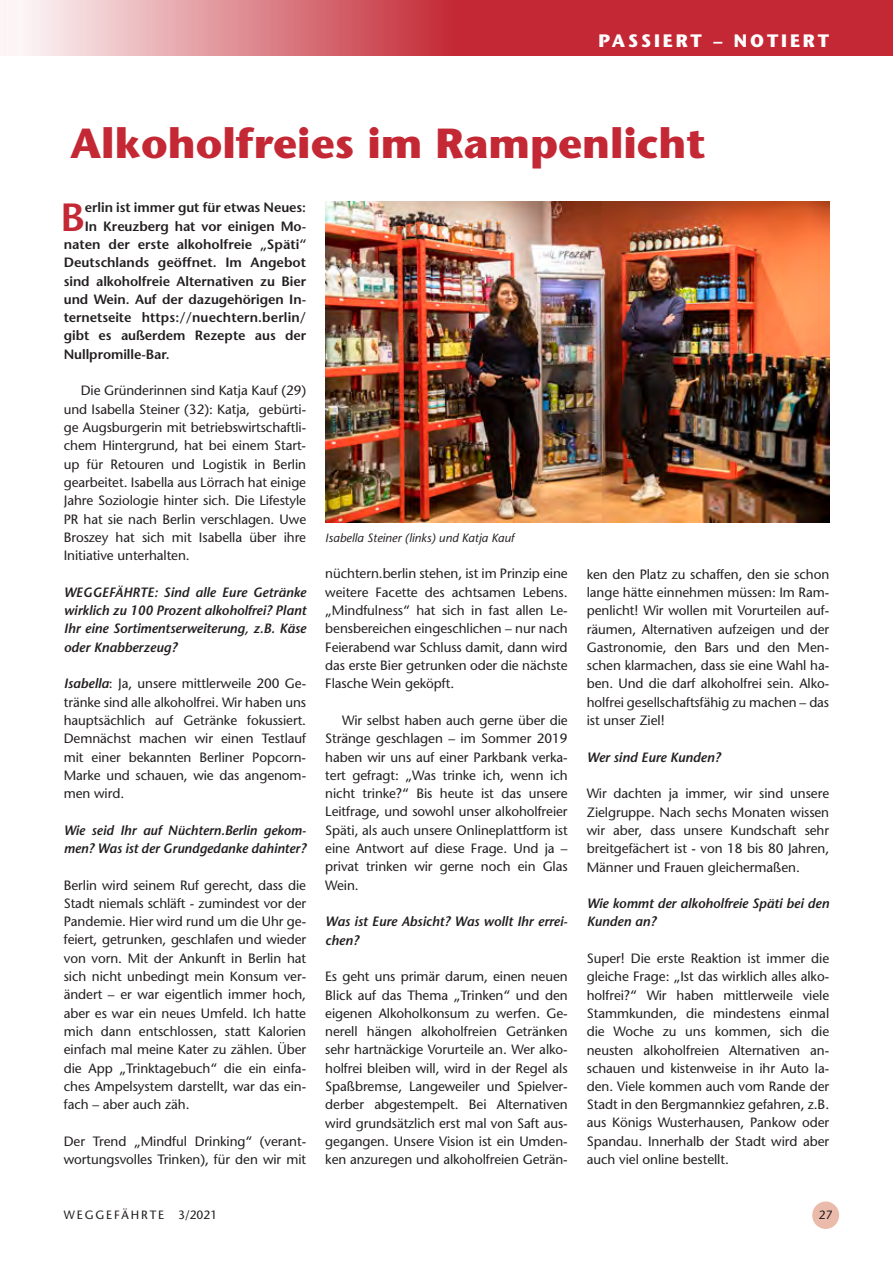
<style>
.page{position:relative;width:893px;height:1263px;background:#fff}
.page>*{position:absolute;margin:0;border:0;box-sizing:border-box;transform-origin:0 0}
._01_Headline{font:700 42px "ITC Stone Sans Pro";color:#c32834}
._02_Grundschrift_Ini{font:600 39.3px "Stone Sans Std";color:#c32834}
.t1{font:700 18px "ITC Stone Sans Pro";letter-spacing:.16em;color:#fff}
._04_Grundschrift_ohn{font:500 13.5px/18.3px "Stone Sans Std";letter-spacing:-.005em;color:#231f20;text-align:justify}
._03_Grundschrift_Ein{font:500 13.5px/18.3px "Stone Sans Std";letter-spacing:-.005em;color:#231f20;text-align:justify}
.Interview_Frage{font:italic 600 13.5px/18.3px "Stone Sans Std";letter-spacing:-.005em;color:#231f20}
._02_Grundschrift_Ini-2{font:600 13.5px "Stone Sans Std";letter-spacing:-.005em;color:#231f20}
._05_Bildunterschrift{font:italic 500 12px "Stone Sans Std";color:#231f20}
.t2{font:500 12px "Stone Sans Std";letter-spacing:.16em;color:#231f20}
.s1{font-weight:600;font-style:italic}
</style>
<div class="page">
<svg style="left:0;top:0;width:893px;height:56px;background:#d25e67"></svg>
<div style="left:812px;top:1201px;width:27px;height:28px;background:#eabaab;border-radius:50%"></div>
<img style="left:325px;top:202px;width:504px;height:320px">
<h3 class="t1" style="left:598px;top:30px;width:232px">PASSIERT – NOTIERT</h3>
<p class="_01_Headline" style="left:70px;top:119px;width:637px">Alkoholfreies im Rampenlicht</p>
<p class="_02_Grundschrift_Ini" style="left:61px;top:193px;width:26px">B</p>
<p class="_02_Grundschrift_Ini-2" style="left:85px;top:199px;width:223px">erlin ist immer gut für etwas Neues:</p>
<p class="_02_Grundschrift_Ini-2" style="left:85px;top:218px;width:223px">In Kreuzberg hat vor einigen Mo-</p>
<p class="_02_Grundschrift_Ini-2" style="left:64px;top:236px;width:244px">naten der erste alkoholfreie „Späti“</p>
<p class="_02_Grundschrift_Ini-2" style="left:64px;top:254px;width:244px">Deutschlands geöffnet. Im Angebot</p>
<p class="_02_Grundschrift_Ini-2" style="left:64px;top:273px;width:244px">sind alkoholfreie Alternativen zu Bier</p>
<p class="_02_Grundschrift_Ini-2" style="left:64px;top:291px;width:244px">und Wein. Auf der dazugehörigen In-</p>
<p class="_02_Grundschrift_Ini-2" style="left:64px;top:309px;width:244px">ternetseite https://nuechtern.berlin/</p>
<p class="_02_Grundschrift_Ini-2" style="left:64px;top:328px;width:244px">gibt es außerdem Rezepte aus der</p>
<p class="_02_Grundschrift_Ini-2" style="left:64px;top:346px;width:107px">Nullpromille-Bar.</p>
<p class="_03_Grundschrift_Ein" style="left:64px;top:382px;width:244px;text-indent:17px">Die Gründerinnen sind Katja Kauf (29) und Isabella Steiner (32): Katja, gebürti&shy;ge Augsburgerin mit betriebswirtschaftli&shy;chem Hintergrund, hat bei einem Start&shy;up für Retouren und Logistik in Berlin gearbeitet. Isabella aus Lörrach hat einige Jahre Soziologie hinter sich. Die Lifestyle PR hat sie nach Berlin verschlagen. Uwe Broszey hat sich mit Isabella über ihre Initiative unterhalten.</p>
<p class="Interview_Frage" style="left:64px;top:583px;width:244px;text-align:justify">WEGGEFÄHRTE: Sind alle Eure Getränke wirklich zu 100 Prozent alkoholfrei? Plant Ihr eine Sortimentserweiterung, z.B. Käse oder Knabberzeug?</p>
<p class="_04_Grundschrift_ohn" style="left:64px;top:674px;width:244px"><span class="s1">Isabella</span>: Ja, unsere mittlerweile 200 Ge&shy;tränke sind alle alkoholfrei. Wir haben uns hauptsächlich auf Getränke fokussiert.<br>Demnächst machen wir einen Testlauf mit einer bekannten Berliner Popcorn-Marke und schauen, wie das angenom&shy;men wird.</p>
<p class="Interview_Frage" style="left:64px;top:821px;width:244px">Wie seid Ihr auf Nüchtern.Berlin gekom&shy;men? Was ist der Grundgedanke dahinter?</p>
<p class="_04_Grundschrift_ohn" style="left:64px;top:876px;width:244px">Berlin wird seinem Ruf gerecht, dass die Stadt niemals schläft - zumindest vor der Pandemie. Hier wird rund um die Uhr ge&shy;feiert, getrunken, geschlafen und wieder von vorn. Mit der Ankunft in Berlin hat sich nicht unbedingt mein Konsum ver&shy;ändert – er war eigentlich immer hoch, aber es war ein neues Umfeld. Ich hatte mich dann entschlossen, statt Kalorien einfach mal meine Kater zu zählen. Über die App „Trinktagebuch“ die ein einfa&shy;ches Ampelsystem darstellt, war das ein&shy;fach – aber auch zäh.</p>
<p class="_04_Grundschrift_ohn" style="left:64px;top:1132px;width:244px">Der Trend „Mindful Drinking“ (verant&shy;wortungsvolles Trinken), für den wir mit</p>
<p class="_05_Bildunterschrift" style="left:325px;top:530px;width:190px">Isabella Steiner (links) und Katja Kauf</p>
<p class="_04_Grundschrift_ohn" style="left:325px;top:565px;width:244px">nüchtern.berlin stehen, ist im Prinzip eine weitere Facette des achtsamen Lebens. „Mindfulness“ hat sich in fast allen Le&shy;bensbereichen eingeschlichen – nur nach Feierabend war Schluss damit, dann wird das erste Bier getrunken oder die nächste Flasche Wein geköpft.</p>
<p class="_03_Grundschrift_Ein" style="left:325px;top:711px;width:244px;text-indent:17px">Wir selbst haben auch gerne über die Stränge geschlagen – im Sommer 2019 haben wir uns auf einer Parkbank verka&shy;tert gefragt: „Was trinke ich, wenn ich nicht trinke?“ Bis heute ist das unsere Leitfrage, und sowohl unser alkoholfreier Späti, als auch unsere Onlineplattform ist eine Antwort auf diese Frage. Und ja – privat trinken wir gerne noch ein Glas Wein.</p>
<p class="Interview_Frage" style="left:325px;top:912px;width:244px">Was ist Eure Absicht? Was wollt Ihr errei&shy;chen?</p>
<p class="_04_Grundschrift_ohn" style="left:325px;top:967px;width:244px">Es geht uns primär darum, einen neuen Blick auf das Thema „Trinken“ und den eigenen Alkoholkonsum zu werfen. Ge&shy;nerell hängen alkoholfreien Getränken sehr hartnäckige Vorurteile an. Wer alko&shy;holfrei bleiben will, wird in der Regel als Spaßbremse, Langeweiler und Spielver&shy;derber abgestempelt. Bei Alternativen wird grundsätzlich erst mal von Saft aus&shy;gegangen. Unsere Vision ist ein Umden&shy;ken anzuregen und alkoholfreien Geträn-</p>
<p class="_04_Grundschrift_ohn" style="left:587px;top:565px;width:244px">ken den Platz zu schaffen, den sie schon lange hätte einnehmen müssen: Im Ram&shy;penlicht! Wir wollen mit Vorurteilen auf&shy;räumen, Alternativen aufzeigen und der Gastronomie, den Bars und den Men&shy;schen klarmachen, dass sie eine Wahl ha&shy;ben. Und die darf alkoholfrei sein. Alko&shy;holfrei gesellschaftsfähig zu machen – das ist unser Ziel!</p>
<p class="Interview_Frage" style="left:587px;top:748px;width:135px">Wer sind Eure Kunden?</p>
<p class="_04_Grundschrift_ohn" style="left:587px;top:784px;width:244px">Wir dachten ja immer, wir sind unsere Zielgruppe. Nach sechs Monaten wissen wir aber, dass unsere Kundschaft sehr breitgefächert ist - von 18 bis 80 Jahren, Männer und Frauen gleichermaßen.</p>
<p class="Interview_Frage" style="left:587px;top:894px;width:244px">Wie kommt der alkoholfreie Späti bei den<br>Kunden an?</p>
<p class="_04_Grundschrift_ohn" style="left:587px;top:949px;width:244px">Super! Die erste Reaktion ist immer die gleiche Frage: „Ist das wirklich alles alko&shy;holfrei?“ Wir haben mittlerweile viele Stammkunden, die mindestens einmal die Woche zu uns kommen, sich die neusten alkoholfreien Alternativen an&shy;schauen und kistenweise in ihr Auto la&shy;den. Viele kommen auch vom Rande der Stadt in den Bergmannkiez gefahren, z.B. aus Königs Wusterhausen, Pankow oder Spandau. Innerhalb der Stadt wird aber auch viel online bestellt.</p>
<p class="t2" style="left:64px;top:1207px;width:155px">WEGGEFÄHRTE 3/2021</p>
<p class="t2" style="left:819px;top:1207px;width:15px">27</p>
</div>
